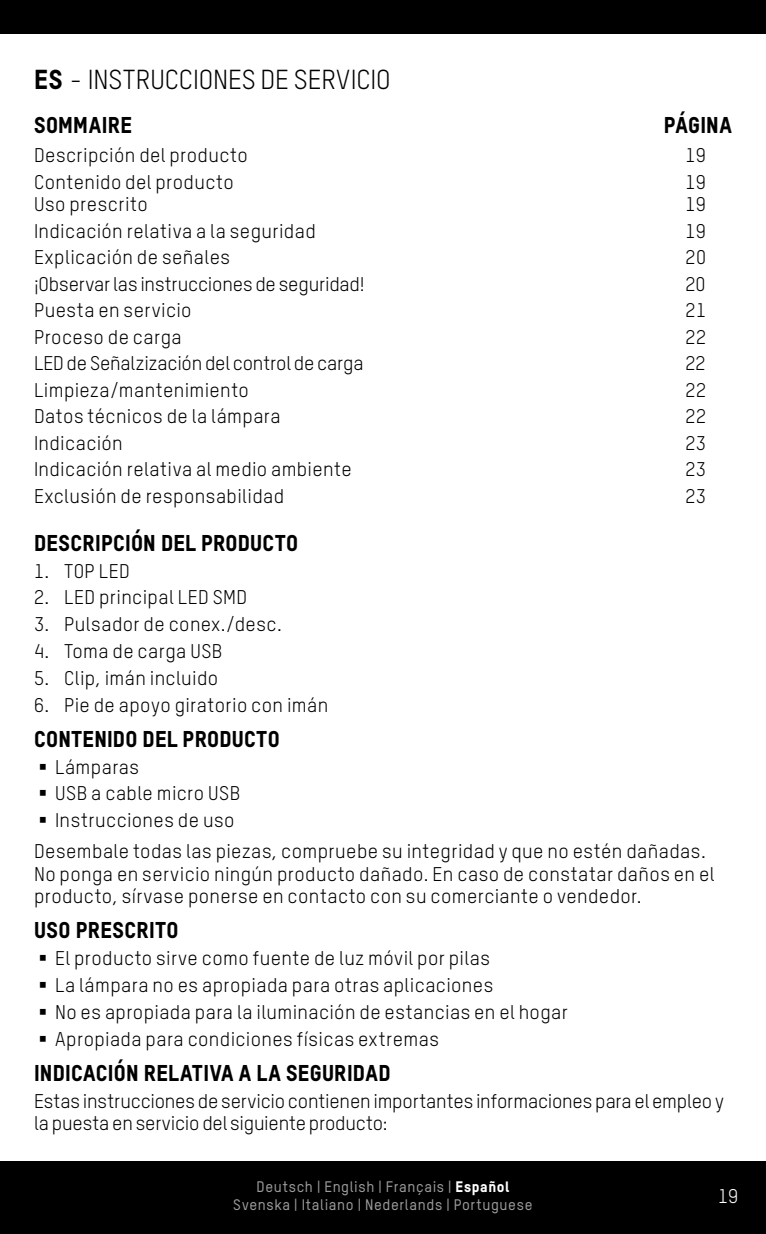
<style>
.page{position:relative;width:766px;height:1234px;background:#fff}
.page>*{position:absolute;margin:0;border:0;box-sizing:border-box;transform-origin:0 0}
.t1{font:27px "TSTARPRO";color:#000}
.t2{font:800 22.5px "TSTARPRO";letter-spacing:.015em;color:#000}
.t3{font:19.5px/30.9px "TSTARPRO";letter-spacing:.02em;color:#000}
.t4{font:19.5px/22.5px "TSTARPRO";letter-spacing:-.01em;color:#000}
.t5{font:19.5px "TSTARPRO";color:#fff}
.t6{font:500 15px/18px "TSTARPRO";letter-spacing:.04em;color:#9c9c9d;text-align:center}
.s1{font-weight:800}
.s2{font-weight:800;color:#fff}
</style>
<div class="page">
<div style="left:0;top:0;width:765px;height:34px;background:#000"></div>
<div style="left:0;top:1160px;width:765px;height:73px;background:#000"></div>
<h1 class="t1" style="left:34px;top:62px;width:358px"><span class="s1">ES</span> - INSTRUCCIONES DE SERVICIO</h1>
<p class="t2" style="left:34px;top:109px;width:99px">SOMMAIRE</p>
<p class="t2" style="left:663px;top:109px;width:69px">PÁGINA</p>
<p class="t3" style="left:34px;top:139px;width:215px">Descripción del producto</p>
<p class="t3" style="left:685px;top:139px;width:22px">19</p>
<p class="t3" style="left:34px;top:166px;width:201px">Contenido del producto</p>
<p class="t3" style="left:685px;top:166px;width:22px">19</p>
<p class="t3" style="left:34px;top:188px;width:115px">Uso prescrito</p>
<p class="t3" style="left:685px;top:188px;width:22px">19</p>
<p class="t3" style="left:34px;top:214px;width:283px">Indicación relativa a la seguridad</p>
<p class="t3" style="left:685px;top:214px;width:22px">19</p>
<p class="t3" style="left:34px;top:241px;width:198px">Explicación de señales</p>
<p class="t3" style="left:685px;top:241px;width:22px">20</p>
<p class="t4" style="left:34px;top:272px;width:332px">¡Observar las instrucciones de seguridad!</p>
<p class="t3" style="left:685px;top:267px;width:21px">20</p>
<p class="t3" style="left:34px;top:294px;width:159px">Puesta en servicio</p>
<p class="t3" style="left:685px;top:294px;width:22px">21</p>
<p class="t3" style="left:34px;top:320px;width:149px">Proceso de carga</p>
<p class="t3" style="left:685px;top:320px;width:22px">22</p>
<p class="t4" style="left:34px;top:351px;width:331px">LED de Señalzización del control de carga</p>
<p class="t3" style="left:685px;top:347px;width:22px">22</p>
<p class="t3" style="left:34px;top:373px;width:216px">Limpieza/mantenimiento</p>
<p class="t3" style="left:685px;top:373px;width:22px">22</p>
<p class="t3" style="left:34px;top:400px;width:248px">Datos técnicos de la lámpara</p>
<p class="t3" style="left:685px;top:400px;width:22px">22</p>
<p class="t3" style="left:34px;top:426px;width:90px">Indicación</p>
<p class="t3" style="left:685px;top:426px;width:22px">23</p>
<p class="t3" style="left:34px;top:453px;width:319px">Indicación relativa al medio ambiente</p>
<p class="t3" style="left:685px;top:453px;width:22px">23</p>
<p class="t3" style="left:34px;top:479px;width:252px">Exclusión de responsabilidad</p>
<p class="t3" style="left:685px;top:479px;width:22px">23</p>
<p class="t2" style="left:34px;top:527px;width:265px">DESCRIPCIÓN DEL PRODUCTO</p>
<p class="t3" style="left:34px;top:554px;width:97px">1. TOP LED</p>
<p class="t3" style="left:34px;top:581px;width:214px">2. LED principal LED SMD</p>
<p class="t3" style="left:34px;top:608px;width:249px">3. Pulsador de conex./desc.</p>
<p class="t3" style="left:34px;top:634px;width:190px">4. Toma de carga USB</p>
<p class="t3" style="left:34px;top:661px;width:186px">5. Clip, imán incluido</p>
<p class="t3" style="left:34px;top:688px;width:296px">6. Pie de apoyo giratorio con imán</p>
<p class="t2" style="left:34px;top:723px;width:247px">CONTENIDO DEL PRODUCTO</p>
<p class="t3" style="left:38px;top:750px;width:102px">▪ Lámparas</p>
<p class="t3" style="left:38px;top:777px;width:203px">▪ USB a cable micro USB</p>
<p class="t3" style="left:34px;top:803px;width:673px">▪ Instrucciones de uso<br>Desembale todas las piezas, compruebe su integridad y que no estén dañadas.</p>
<p class="t3" style="left:34px;top:861px;width:681px;line-height:22.5px">No ponga en servicio ningún producto dañado. En caso de constatar daños en el producto, sírvase ponerse en contacto con su comerciante o vendedor.</p>
<p class="t2" style="left:34px;top:914px;width:146px">USO PRESCRITO</p>
<p class="t3" style="left:38px;top:941px;width:453px">▪ El producto sirve como fuente de luz móvil por pilas</p>
<p class="t3" style="left:38px;top:968px;width:456px">▪ La lámpara no es apropiada para otras aplicaciones</p>
<p class="t3" style="left:38px;top:995px;width:530px">▪ No es apropiada para la iluminación de estancias en el hogar</p>
<p class="t3" style="left:38px;top:1022px;width:402px">▪ Apropiada para condiciones físicas extremas</p>
<p class="t2" style="left:34px;top:1057px;width:358px">INDICACIÓN RELATIVA A LA SEGURIDAD</p>
<p class="t4" style="left:34px;top:1088px;width:691px">Estas instrucciones de servicio contienen importantes informaciones para el empleo y la puesta en servicio del siguiente producto:</p>
<p class="t6" style="left:233px;top:1177px;width:301px">Deutsch | English | Français | <span class="s2">Español<br></span>Svenska | Italiano | Nederlands | Portuguese</p>
<p class="t5" style="left:717px;top:1183px;width:22px">19</p>
</div>
